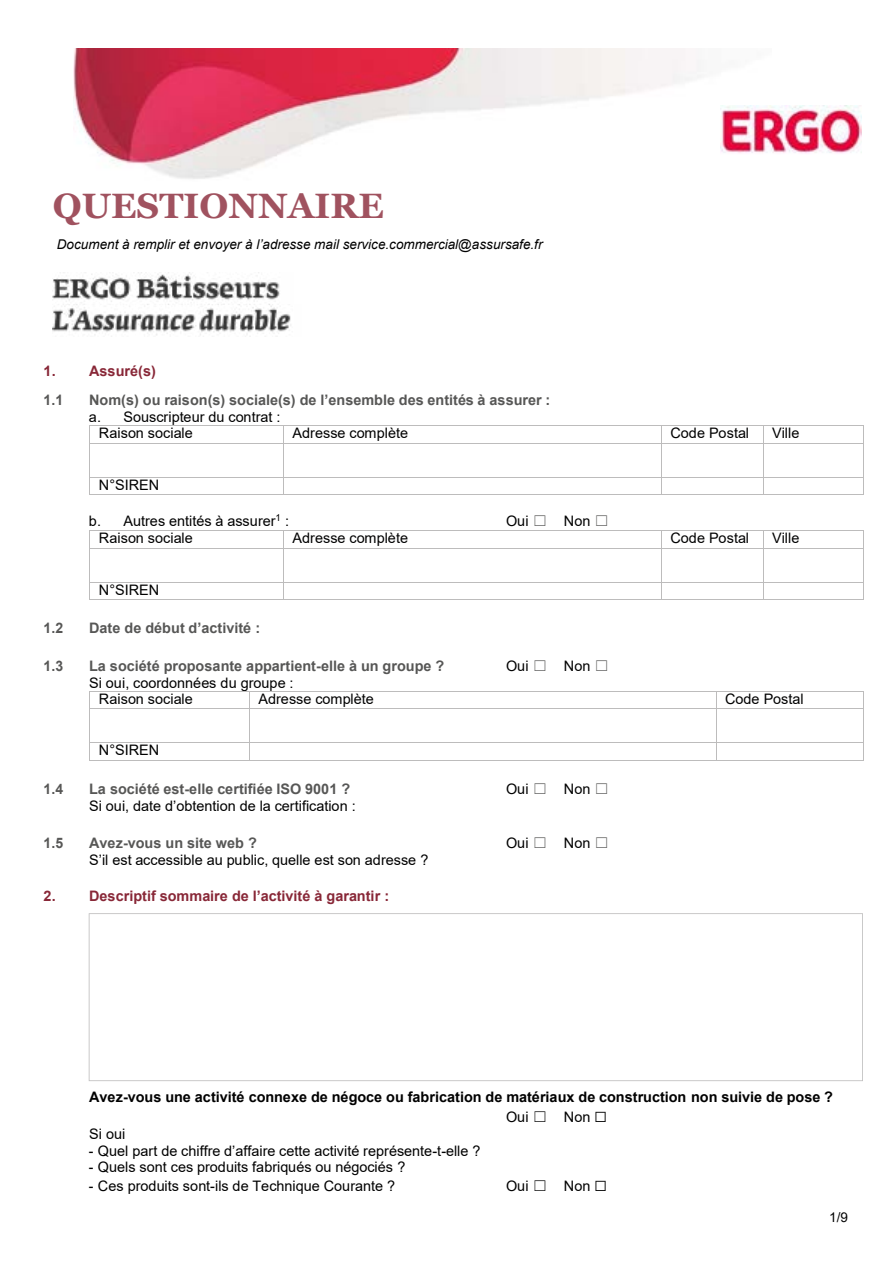
<style>
.page{position:relative;width:893px;height:1263px;background:#fff}
.page>*{position:absolute;margin:0;border:0;box-sizing:border-box;transform-origin:0 0}
.t1{font:700 35.25px "Georgia";color:#a0525f}
.t2{font:14.4px/15.8px "Arial";letter-spacing:.005em;color:#000}
.t3{font:700 14.4px "Arial";color:#575756}
.t4{font:700 14.4px/19.2px "Arial";color:#000}
.t5{font:700 14.4px "Arial";color:#882737}
.t6{font:italic 13.5px "Arial";color:#000}
.t7{font:13.5px "Arial";color:#000}
.s1{font-family:"MS Gothic";color:#575756}
.s2{font-weight:400}
.s3{font-family:"MS Gothic";font-weight:400}
.s4{font-family:"MS Gothic"}
</style>
<div class="page">
<img style="left:74px;top:49px;width:647px;height:130px">
<img style="left:721px;top:105px;width:141px;height:49px">
<hr style="left:90px;top:425px;width:193px;height:1px;background:#bdbcbc">
<hr style="left:284px;top:425px;width:377px;height:1px;background:#bdbcbc">
<hr style="left:662px;top:425px;width:101px;height:1px;background:#bdbcbc">
<hr style="left:763px;top:425px;width:100px;height:1px;background:#bdbcbc">
<svg style="left:89px;top:425px;width:1px;height:18px"></svg>
<hr style="left:90px;top:443px;width:193px;height:1px;background:#bdbcbc">
<svg style="left:283px;top:425px;width:1px;height:18px"></svg>
<hr style="left:284px;top:443px;width:377px;height:1px;background:#bdbcbc">
<svg style="left:661px;top:425px;width:1px;height:18px"></svg>
<hr style="left:662px;top:443px;width:101px;height:1px;background:#bdbcbc">
<svg style="left:763px;top:426px;width:1px;height:17px"></svg>
<hr style="left:763px;top:443px;width:100px;height:1px;background:#bdbcbc">
<svg style="left:863px;top:425px;width:1px;height:18px"></svg>
<hr style="left:89px;top:443px;width:1px;height:34px;background:#bdbcbc">
<hr style="left:283px;top:443px;width:1px;height:34px;background:#bdbcbc">
<hr style="left:661px;top:443px;width:1px;height:34px;background:#bdbcbc">
<hr style="left:763px;top:443px;width:1px;height:34px;background:#bdbcbc">
<hr style="left:863px;top:443px;width:1px;height:34px;background:#bdbcbc">
<hr style="left:90px;top:477px;width:193px;height:1px;background:#bdbcbc">
<hr style="left:284px;top:477px;width:377px;height:1px;background:#bdbcbc">
<hr style="left:662px;top:477px;width:101px;height:1px;background:#bdbcbc">
<hr style="left:763px;top:477px;width:100px;height:1px;background:#bdbcbc">
<svg style="left:89px;top:477px;width:1px;height:18px"></svg>
<hr style="left:90px;top:494px;width:193px;height:1px;background:#bdbcbc">
<svg style="left:283px;top:477px;width:1px;height:18px"></svg>
<hr style="left:284px;top:494px;width:377px;height:1px;background:#bdbcbc">
<svg style="left:661px;top:477px;width:1px;height:18px"></svg>
<hr style="left:662px;top:494px;width:101px;height:1px;background:#bdbcbc">
<svg style="left:763px;top:478px;width:1px;height:16px"></svg>
<hr style="left:763px;top:494px;width:100px;height:1px;background:#bdbcbc">
<svg style="left:863px;top:477px;width:1px;height:18px"></svg>
<hr style="left:90px;top:530px;width:193px;height:1px;background:#bdbcbc">
<hr style="left:284px;top:530px;width:377px;height:1px;background:#bdbcbc">
<hr style="left:662px;top:530px;width:101px;height:1px;background:#bdbcbc">
<hr style="left:763px;top:530px;width:100px;height:1px;background:#bdbcbc">
<svg style="left:89px;top:530px;width:1px;height:19px"></svg>
<hr style="left:90px;top:548px;width:193px;height:1px;background:#bdbcbc">
<svg style="left:283px;top:530px;width:1px;height:19px"></svg>
<hr style="left:284px;top:548px;width:377px;height:1px;background:#bdbcbc">
<svg style="left:661px;top:530px;width:1px;height:19px"></svg>
<hr style="left:662px;top:548px;width:101px;height:1px;background:#bdbcbc">
<svg style="left:763px;top:531px;width:1px;height:17px"></svg>
<hr style="left:763px;top:548px;width:100px;height:1px;background:#bdbcbc">
<svg style="left:863px;top:530px;width:1px;height:19px"></svg>
<hr style="left:89px;top:549px;width:1px;height:33px;background:#bdbcbc">
<hr style="left:283px;top:549px;width:1px;height:33px;background:#bdbcbc">
<hr style="left:661px;top:549px;width:1px;height:33px;background:#bdbcbc">
<hr style="left:763px;top:549px;width:1px;height:33px;background:#bdbcbc">
<hr style="left:863px;top:549px;width:1px;height:33px;background:#bdbcbc">
<hr style="left:90px;top:582px;width:193px;height:1px;background:#bdbcbc">
<hr style="left:284px;top:582px;width:377px;height:1px;background:#bdbcbc">
<hr style="left:662px;top:582px;width:101px;height:1px;background:#bdbcbc">
<hr style="left:763px;top:582px;width:100px;height:1px;background:#bdbcbc">
<svg style="left:89px;top:582px;width:1px;height:18px"></svg>
<hr style="left:90px;top:599px;width:193px;height:1px;background:#bdbcbc">
<svg style="left:283px;top:582px;width:1px;height:18px"></svg>
<hr style="left:284px;top:599px;width:377px;height:1px;background:#bdbcbc">
<svg style="left:661px;top:582px;width:1px;height:18px"></svg>
<hr style="left:662px;top:599px;width:101px;height:1px;background:#bdbcbc">
<svg style="left:763px;top:583px;width:1px;height:16px"></svg>
<hr style="left:763px;top:599px;width:100px;height:1px;background:#bdbcbc">
<svg style="left:863px;top:582px;width:1px;height:18px"></svg>
<hr style="left:90px;top:691px;width:159px;height:1px;background:#bdbcbc">
<hr style="left:250px;top:691px;width:466px;height:1px;background:#bdbcbc">
<hr style="left:716px;top:691px;width:147px;height:1px;background:#bdbcbc">
<svg style="left:89px;top:691px;width:1px;height:18px"></svg>
<hr style="left:90px;top:708px;width:159px;height:1px;background:#bdbcbc">
<svg style="left:249px;top:691px;width:1px;height:18px"></svg>
<hr style="left:250px;top:708px;width:466px;height:1px;background:#bdbcbc">
<svg style="left:716px;top:692px;width:1px;height:16px"></svg>
<hr style="left:716px;top:708px;width:147px;height:1px;background:#bdbcbc">
<svg style="left:863px;top:691px;width:1px;height:18px"></svg>
<hr style="left:89px;top:709px;width:1px;height:33px;background:#bdbcbc">
<hr style="left:249px;top:709px;width:1px;height:33px;background:#bdbcbc">
<hr style="left:716px;top:709px;width:1px;height:33px;background:#bdbcbc">
<hr style="left:863px;top:709px;width:1px;height:33px;background:#bdbcbc">
<hr style="left:90px;top:742px;width:159px;height:1px;background:#bdbcbc">
<hr style="left:250px;top:742px;width:466px;height:1px;background:#bdbcbc">
<hr style="left:716px;top:742px;width:147px;height:1px;background:#bdbcbc">
<svg style="left:89px;top:742px;width:1px;height:19px"></svg>
<hr style="left:90px;top:760px;width:159px;height:1px;background:#bdbcbc">
<svg style="left:249px;top:742px;width:1px;height:19px"></svg>
<hr style="left:250px;top:760px;width:466px;height:1px;background:#bdbcbc">
<svg style="left:716px;top:743px;width:1px;height:17px"></svg>
<hr style="left:716px;top:760px;width:147px;height:1px;background:#bdbcbc">
<svg style="left:863px;top:742px;width:1px;height:19px"></svg>
<img style="left:53px;top:272px;width:227px;height:31px">
<img style="left:53px;top:304px;width:238px;height:31px">
<svg style="left:89px;top:913px;width:774px;height:168px"></svg>
<h1 class="t1" style="left:53px;top:183px;width:332px">QUESTIONNAIRE</h1>
<p class="t6" style="left:57px;top:236px;width:487px">Document à remplir et envoyer à l’adresse mail service.commercial@assursafe.fr</p>
<p class="t5" style="left:44px;top:361px;width:114px">1. Assuré(s)</p>
<p class="t3" style="left:44px;top:389px;width:21px">1.1</p>
<p class="t3" style="left:89px;top:389px;width:463px">Nom(s) ou raison(s) sociale(s) de l’ensemble des entités à assurer :</p>
<p class="t2" style="left:99px;top:409px;width:183px;text-indent:-10px">a. Souscripteur du contrat :<br>Raison sociale</p>
<p class="t2" style="left:293px;top:425px;width:117px">Adresse complète</p>
<p class="t2" style="left:670px;top:425px;width:80px">Code Postal</p>
<p class="t2" style="left:772px;top:425px;width:29px">Ville</p>
<p class="t2" style="left:99px;top:477px;width:62px">N°SIREN</p>
<p class="t2" style="left:89px;top:513px;width:202px">b. Autres entités à assurer<sup>1</sup> :</p>
<p class="t2" style="left:506px;top:513px;width:104px">Oui <span class="s1">☐</span> Non <span class="s1">☐</span></p>
<p class="t2" style="left:99px;top:530px;width:95px">Raison sociale</p>
<p class="t2" style="left:293px;top:530px;width:117px">Adresse complète</p>
<p class="t2" style="left:670px;top:530px;width:80px">Code Postal</p>
<p class="t2" style="left:772px;top:530px;width:29px">Ville</p>
<p class="t2" style="left:99px;top:582px;width:62px">N°SIREN</p>
<p class="t3" style="left:44px;top:618px;width:21px">1.2</p>
<p class="t3" style="left:89px;top:618px;width:173px">Date de début d’activité :</p>
<p class="t3" style="left:44px;top:656px;width:21px">1.3</p>
<p class="t3" style="left:89px;top:656px;width:357px">La société proposante appartient-elle à un groupe ?</p>
<p class="t2" style="left:506px;top:658px;width:104px">Oui <span class="s1">☐</span> Non <span class="s1">☐</span></p>
<p class="t2" style="left:99px;top:674px;width:196px;line-height:16.2px;text-indent:-10px">Si oui, coordonnées du groupe :<br>Raison sociale</p>
<p class="t2" style="left:258px;top:691px;width:117px">Adresse complète</p>
<p class="t2" style="left:725px;top:691px;width:80px">Code Postal</p>
<p class="t2" style="left:99px;top:742px;width:62px">N°SIREN</p>
<p class="t3" style="left:44px;top:778px;width:21px">1.4</p>
<p class="t3" style="left:89px;top:778px;width:263px">La société est-elle certifiée ISO 9001 ?</p>
<p class="t2" style="left:506px;top:780px;width:104px">Oui <span class="s1">☐</span> Non <span class="s1">☐</span></p>
<p class="t2" style="left:89px;top:798px;width:268px">Si oui, date d’obtention de la certification :</p>
<p class="t3" style="left:44px;top:833px;width:21px">1.5</p>
<p class="t3" style="left:89px;top:833px;width:169px">Avez-vous un site web ?</p>
<p class="t2" style="left:506px;top:835px;width:104px">Oui <span class="s1">☐</span> Non <span class="s1">☐</span></p>
<p class="t2" style="left:89px;top:852px;width:341px">S’il est accessible au public, quelle est son adresse ?</p>
<p class="t5" style="left:44px;top:886px;width:347px">2. Descriptif sommaire de l’activité à garantir :</p>
<p class="t4" style="left:506px;top:1088px;width:328px;text-indent:-417px">Avez-vous une activité connexe de négoce ou fabrication de matériaux de construction non suivie de pose ?<br><span class="s2">Oui</span> <span class="s3">☐</span> <span class="s2">Non</span> ☐</p>
<p class="t2" style="left:89px;top:1126px;width:38px">Si oui</p>
<p class="t2" style="left:89px;top:1142px;width:393px">- Quel part de chiffre d’affaire cette activité représente-t-elle ?</p>
<p class="t2" style="left:89px;top:1159px;width:318px">- Quels sont ces produits fabriqués ou négociés ?</p>
<p class="t2" style="left:89px;top:1178px;width:308px">- Ces produits sont-ils de Technique Courante ?</p>
<p class="t2" style="left:506px;top:1178px;width:102px">Oui <span class="s4">☐</span> Non ☐</p>
<p class="t7" style="left:829px;top:1208px;width:20px">1/9</p>
</div>
